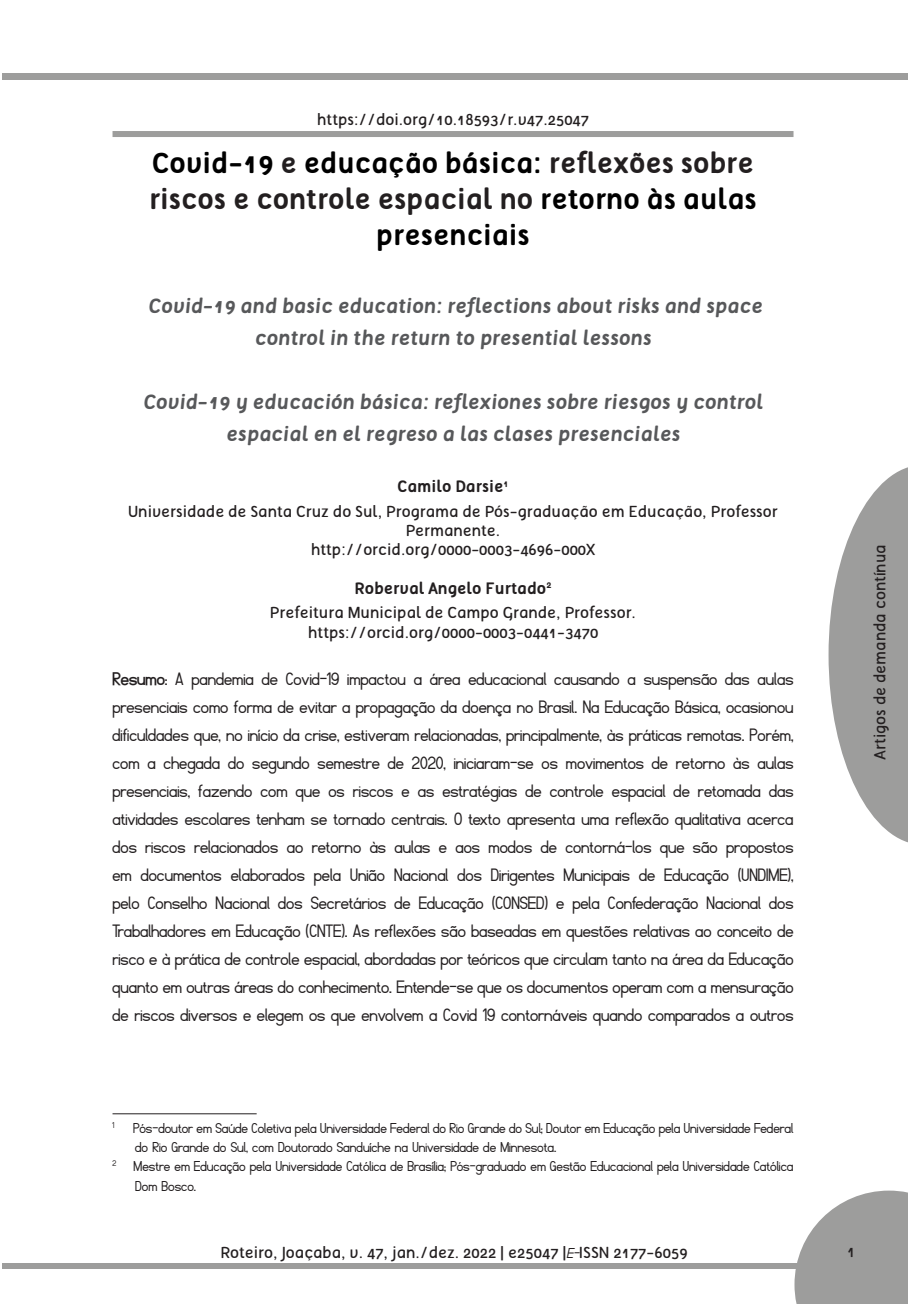
<style>
.page{position:relative;width:908px;height:1304px;background:#fff}
.page>*{position:absolute;margin:0;border:0;box-sizing:border-box;transform-origin:0 0}
.Títulos_Artigos{font:700 28px/36px "Tellural";color:#000;text-align:center}
.resumo-_texto{font:20px/28px "Fibel Nord";color:#231f20;text-align:justify}
.Títulos_estrangeiros{font:italic 700 20px/32px "Tellural";color:#57585a;text-align:center}
.nota_de_rodapé_ok{font:16px/19.2px "Fibel Nord";color:#231f20}
.Autores{font:16px/19.2px "Tellural";color:#231f20;text-align:center}
.DOI{font:16px "Tellural";color:#231f20}
.Só_autores{font:700 16px "Tellural";color:#231f20}
.s1{color:#231f20}
.s2{font-weight:700}
.s3{font-family:"Fibel Nord";font-style:italic}
</style>
<div class="page">
<svg style="left:794px;top:1191px;width:113px;height:113px;background:#ababab"></svg>
<div style="left:2px;top:1263px;width:796px;height:6px;background:#9d9d9c"></div>
<div style="left:2px;top:73px;width:905px;height:7px;background:#9d9d9c"></div>
<svg style="left:828px;top:467px;width:79px;height:375px"></svg>
<div style="left:112px;top:131px;width:681px;height:6px;background:#9d9d9c"></div>
<hr style="left:112px;top:1113px;width:144px;height:1px;background:#231f20">
<p class="DOI" style="left:317px;top:111px;width:274px">https://doi.org/10.18593/r.v47.25047</p>
<p class="Títulos_Artigos" style="left:149px;top:145px;width:609px">Covid-19 <span class="s1">e</span> educação básica: <span class="s1">reflexões sobre riscos e controle espacial no</span> retorno às aulas presenciais</p>
<p class="Títulos_estrangeiros" style="left:148px;top:290px;width:615px">Covid-19 and basic education: reflections about risks and space control in the return to presential lessons</p>
<p class="Títulos_estrangeiros" style="left:143px;top:386px;width:621px">Covid-19 y educación básica: reflexiones sobre riesgos y control espacial en el regreso a las clases presenciales</p>
<p class="Só_autores" style="left:397px;top:477px;width:113px">Camilo Darsie<sup>1</sup></p>
<p class="Autores" style="left:128px;top:502px;width:650px">Universidade de Santa Cruz do Sul, Programa de Pós-graduação em Educação, Professor<br>Permanente.</p>
<p class="Autores" style="left:310px;top:540px;width:286px">http://orcid.org/0000-0003-4696-000X</p>
<p class="Só_autores" style="left:354px;top:579px;width:198px">Roberval Angelo Furtado<sup>2</sup></p>
<p class="Autores" style="left:270px;top:603px;width:367px">Prefeitura Municipal de Campo Grande, Professor.</p>
<p class="Autores" style="left:308px;top:623px;width:292px">https://orcid.org/0000-0003-0441-3470</p>
<p class="resumo-_texto" style="left:112px;top:665px;width:682px"><span class="s2">Resumo</span>: A pandemia de Covid-19 impactou a área educacional causando a suspensão das aulas presenciais como forma de evitar a propagação da doença no Brasil. Na Educação Básica, ocasionou dificuldades que, no início da crise, estiveram relacionadas, principalmente, às práticas remotas. Porém, com a chegada do segundo semestre de 2020, iniciaram-se os movimentos de retorno às aulas presenciais, fazendo com que os riscos e as estratégias de controle espacial de retomada das atividades escolares tenham se tornado centrais. O texto apresenta uma reflexão qualitativa acerca dos riscos relacionados ao retorno às aulas e aos modos de contorná-los que são propostos em documentos elaborados pela União Nacional dos Dirigentes Municipais de Educação (UNDIME), pelo Conselho Nacional dos Secretários de Educação (CONSED) e pela Confederação Nacional dos Trabalhadores em Educação (CNTE). As reflexões são baseadas em questões relativas ao conceito de risco e à prática de controle espacial, abordadas por teóricos que circulam tanto na área da Educação quanto em outras áreas do conhecimento. Entende-se que os documentos operam com a mensuração de riscos diversos e elegem os que envolvem a Covid 19 contornáveis quando comparados a outros</p>
<p class="Autores" style="left:870px;top:760px;width:217px;rotate:-90deg">Artigos de demanda contínua</p>
<p class="nota_de_rodapé_ok" style="left:135px;top:1119px;width:659px;text-indent:-23px"><sup>1</sup> Pós-doutor em Saúde Coletiva pela Universidade Federal do Rio Grande do Sul; Doutor em Educação pela Universidade Federal do Rio Grande do Sul, com Doutorado Sanduíche na Universidade de Minnesota.</p>
<p class="nota_de_rodapé_ok" style="left:135px;top:1157px;width:659px;text-indent:-23px"><sup>2</sup> Mestre em Educação pela Universidade Católica de Brasília; Pós-graduado em Gestão Educacional pela Universidade Católica<br>Dom Bosco.</p>
<p class="Autores" style="left:220px;top:1243px;width:468px">Roteiro, Joaçaba, v. 47, jan./dez. 2022 | e25047 |<span class="s3">E-</span>ISSN 2177-6059</p>
<p class="Autores" style="left:846px;top:1242px;width:10px">1</p>
</div>
